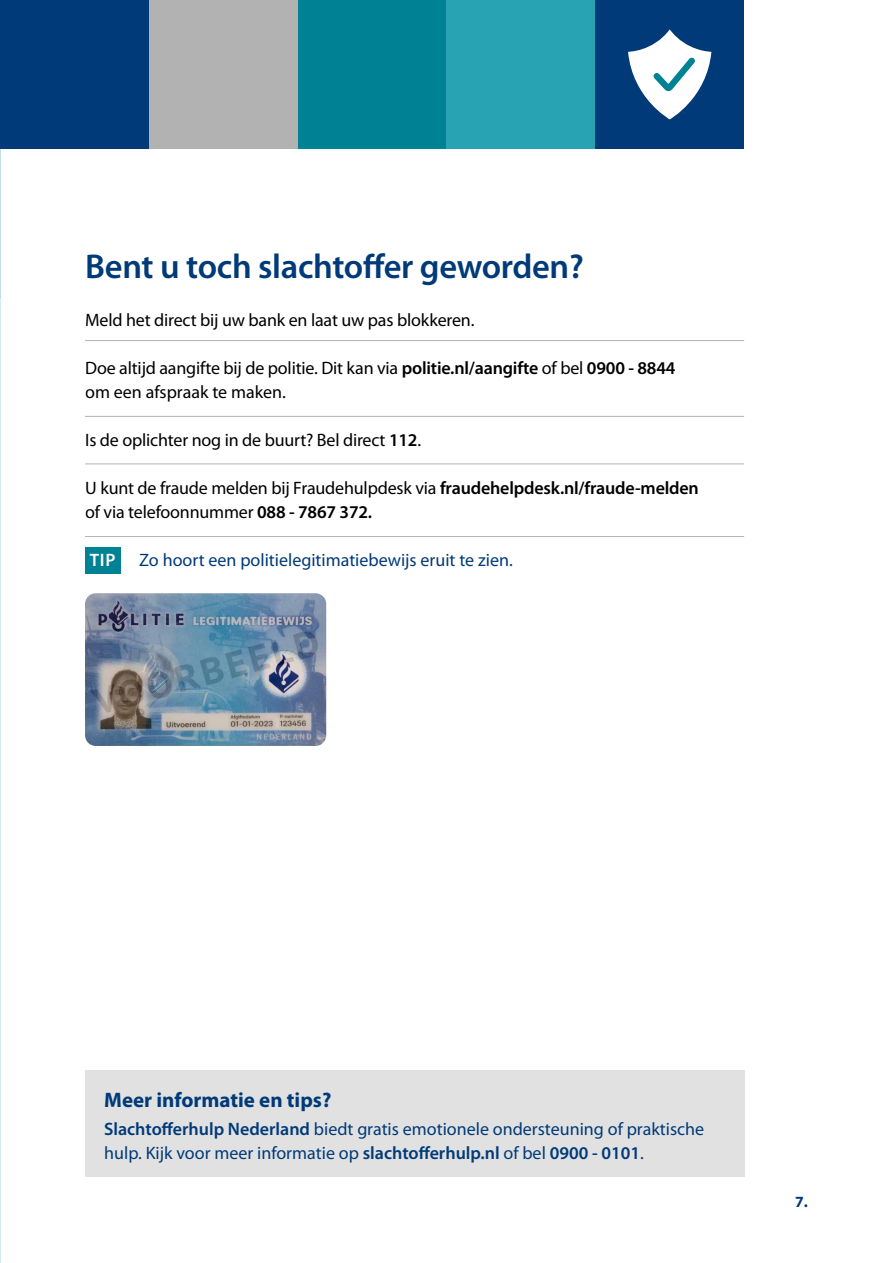
<style>
.page{position:relative;width:893px;height:1263px;background:#fff}
.page>*{position:absolute;margin:0;border:0;box-sizing:border-box;transform-origin:0 0}
.t1{font:600 34.5px "Myriad Pro";letter-spacing:-.01em;color:#003a78}
.t2{font:700 21px "Myriad Pro";color:#003a78}
.t3{font:18px/24px "Myriad Pro";letter-spacing:-.01em;color:#000}
.t4{font:18px/24px "Myriad Pro";color:#003a78}
.t5{font:600 18px "Myriad Pro";color:#fff}
.t6{font:700 15.6px "Myriad Pro";color:#003a78}
.s1{font-weight:600}
</style>
<div class="page">
<div style="left:149px;top:0;width:149px;height:149px;background:#b3b2b2"></div>
<div style="left:0;top:0;width:149px;height:149px;background:#003a78"></div>
<div style="left:298px;top:0;width:148px;height:149px;background:#008295"></div>
<div style="left:446px;top:0;width:149px;height:149px;background:#27a3b4"></div>
<div style="left:85px;top:1070px;width:659px;height:107px;background:#e1e1e1"></div>
<hr style="left:85px;top:340px;width:659px;height:1px;background:#b3b2b2">
<hr style="left:85px;top:416px;width:659px;height:1px;background:#b3b2b2">
<hr style="left:85px;top:463px;width:659px;height:1px;background:#b3b2b2">
<hr style="left:85px;top:536px;width:659px;height:1px;background:#b3b2b2">
<div style="left:595px;top:0;width:149px;height:149px;background:#003a78"></div>
<svg style="left:628px;top:29px;width:83px;height:90px"></svg>
<div style="left:85px;top:547px;width:36px;height:27px;background:#008295"></div>
<img style="left:85px;top:593px;width:241px;height:153px">
<h1 class="t1" style="left:85px;top:245px;width:500px">Bent u toch slachtoffer geworden?</h1>
<p class="t3" style="left:85px;top:308px;width:391px">Meld het direct bij uw bank en laat uw pas blokkeren.</p>
<p class="t3" style="left:85px;top:356px;width:592px">Doe altijd aangifte bij de politie. Dit kan via <span class="s1">politie.nl/aangifte</span> of bel <span class="s1">0900 - 8844 </span>om een afspraak te maken.</p>
<p class="t3" style="left:85px;top:428px;width:337px">Is de oplichter nog in de buurt? Bel direct <span class="s1">112</span>.</p>
<p class="t3" style="left:85px;top:476px;width:615px">U kunt de fraude melden bij Fraudehulpdesk via <span class="s1">fraudehelpdesk.nl/fraude-melden </span>of via telefoonnummer <span class="s1">088 - 7867 372.</span></p>
<p class="t4" style="left:139px;top:548px;width:375px">Zo hoort een politielegitimatiebewijs eruit te zien.</p>
<p class="t5" style="left:90px;top:549px;width:27px">TIP</p>
<p class="t2" style="left:104px;top:1086px;width:229px">Meer informatie en tips?</p>
<p class="t4" style="left:104px;top:1117px;width:602px"><span class="s1">Slachtofferhulp Nederland</span> biedt gratis emotionele ondersteuning of praktische hulp. Kijk voor meer informatie op <span class="s1">slachtofferhulp.nl</span> of bel <span class="s1">0900 - 0101</span>.</p>
<p class="t6" style="left:795px;top:1191px;width:14px">7.</p>
</div>
